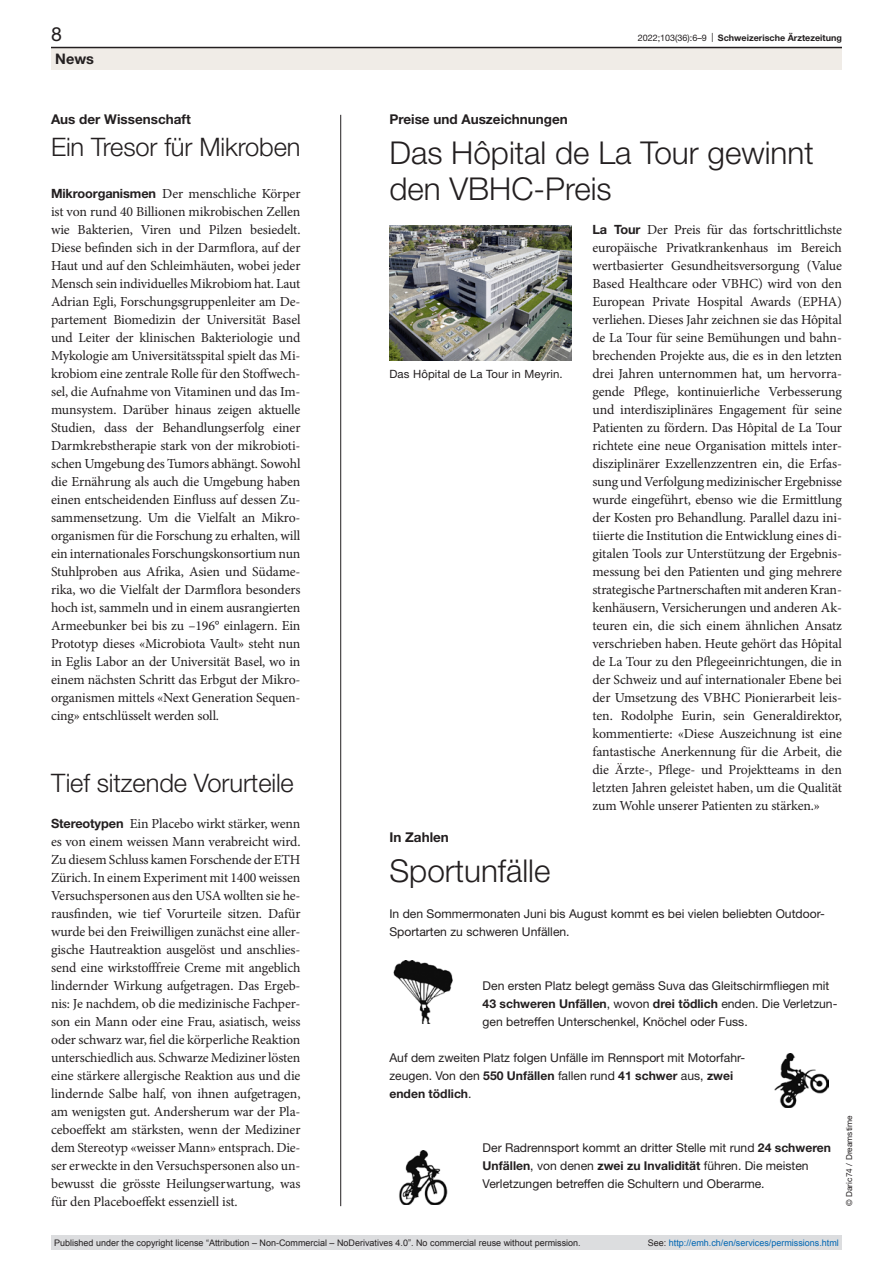
<style>
.page{position:relative;width:893px;height:1263px;background:#fff}
.page>*{position:absolute;margin:0;border:0;box-sizing:border-box;transform-origin:0 0}
.article-title-L21{font:300 31.5px/36px "Helvetica Neue LT Pro";color:#231f20}
.article-title-L17{font:300 25.5px "Helvetica Neue LT Pro";letter-spacing:-.005em;color:#231f20}
.t1{font:19.5px "Helvetica Neue LT Pro";color:#231f20}
.t2{font:700 14.55px "Helvetica Neue LT Pro";color:#231f20}
.paragraph{font:13.8px/18px "Minion Pro";letter-spacing:-.01em;color:#231f20;text-align:justify}
.pre-heading{font:700 13.5px "Helvetica Neue LT Pro";color:#231f20}
.box-paragraph{font:12.15px/18px "Helvetica Neue LT Pro";color:#231f20}
.figure-caption{font:11.4px "Helvetica Neue LT Pro";letter-spacing:.01em;color:#231f20}
.t3{font:9px "Arial";color:#231f20}
.t4{font:9px "Arial";color:#0066b3}
.t5{font:700 9px "Helvetica Neue LT Pro";color:#231f20}
.credits{font:8.25px "Helvetica Neue LT Pro";letter-spacing:.01em;color:#231f20}
.s1{font-weight:400}
.s2{font-family:"Helvetica Neue LT Pro";font-weight:700;font-size:12.75px}
.s3{font-weight:700}
.s4{color:#231f20}
</style>
<div class="page">
<hr style="left:340px;top:115px;width:1px;height:1091px;background:#231f20">
<img style="left:389px;top:226px;width:182px;height:134px">
<img style="left:393px;top:961px;width:60px;height:63px">
<img style="left:399px;top:1150px;width:49px;height:55px">
<img style="left:774px;top:1053px;width:54px;height:54px">
<div style="left:51px;top:48px;width:791px;height:22px;background:#f0ece7"></div>
<hr style="left:51px;top:47px;width:791px;height:1px;background:#231f20">
<div style="left:51px;top:1235px;width:791px;height:15px;background:#dcdddf"></div>
<h3 class="t1" style="left:51px;top:22px;width:12px">8</h3>
<p class="t5" style="left:638px;top:32px;width:206px"><span class="s1">2022;103(36):6–9 |</span> Schweizerische Ärztezeitung</p>
<p class="t2" style="left:55px;top:49px;width:40px">News</p>
<p class="pre-heading" style="left:51px;top:111px;width:141px">Aus der Wissenschaft</p>
<p class="article-title-L17" style="left:51px;top:132px;width:251px">Ein Tresor für Mikroben</p>
<p class="paragraph" style="left:51px;top:185px;width:251px"><span class="s2">Mikroorganismen</span> Der menschliche Körper ist von rund 40 Billionen mikrobischen Zellen wie Bakterien, Viren und Pilzen besiedelt.<br>Diese befinden sich in der Darmflora, auf der Haut und auf den Schleimhäuten, wobei jeder Mensch sein individuelles Mikrobiom hat. Laut Adrian Egli, Forschungsgruppenleiter am De&shy;partement Biomedizin der Universität Basel und Leiter der klinischen Bakteriologie und Mykologie am Universitätsspital spielt das Mi&shy;krobiom eine zentrale Rolle für den Stoffwech&shy;sel, die Aufnahme von Vitaminen und das Im&shy;munsystem. Darüber hinaus zeigen aktuelle Studien, dass der Behandlungserfolg einer Darmkrebstherapie stark von der mikrobioti&shy;schen Umgebung des Tumors abhängt. Sowohl die Ernährung als auch die Umgebung haben einen entscheidenden Einfluss auf dessen Zu&shy;sammensetzung. Um die Vielfalt an Mikro&shy;organismen für die Forschung zu erhalten, will ein internationales Forschungskonsortium nun Stuhlproben aus Afrika, Asien und Südame&shy;rika, wo die Vielfalt der Darmflora besonders hoch ist, sammeln und in einem ausrangierten Armeebunker bei bis zu –196° einlagern. Ein Prototyp dieses «Microbiota Vault» steht nun in Eglis Labor an der Universität Basel, wo in einem nächsten Schritt das Erbgut der Mikro&shy;organismen mittels «Next Generation Sequen&shy;cing» entschlüsselt werden soll.</p>
<p class="article-title-L17" style="left:51px;top:768px;width:244px">Tief sitzende Vorurteile</p>
<p class="paragraph" style="left:51px;top:815px;width:251px"><span class="s2">Stereotypen</span> Ein Placebo wirkt stärker, wenn es von einem weissen Mann verabreicht wird.<br>Zu diesem Schluss kamen Forschende der ETH Zürich. In einem Experiment mit 1400 weissen Versuchspersonen aus den USA wollten sie he&shy;rausfinden, wie tief Vorurteile sitzen. Dafür wurde bei den Freiwilligen zunächst eine aller&shy;gische Hautreaktion ausgelöst und anschlies&shy;send eine wirkstofffreie Creme mit angeblich lindernder Wirkung aufgetragen. Das Ergeb&shy;nis: Je nachdem, ob die medizinische Fachper&shy;son ein Mann oder eine Frau, asiatisch, weiss oder schwarz war, fiel die körperliche Reaktion unterschiedlich aus. Schwarze Mediziner lösten eine stärkere allergische Reaktion aus und die lindernde Salbe half, von ihnen aufgetragen, am wenigsten gut. Andersherum war der Pla&shy;ceboeffekt am stärksten, wenn der Mediziner dem Stereotyp «weisser Mann» entsprach. Die&shy;ser erweckte in den Versuchspersonen also un&shy;bewusst die grösste Heilungserwartung, was für den Placeboeffekt essenziell ist.</p>
<p class="pre-heading" style="left:389px;top:111px;width:180px">Preise und Auszeichnungen</p>
<p class="article-title-L21" style="left:389px;top:134px;width:426px">Das Hôpital de La Tour gewinnt den VBHC-Preis</p>
<p class="figure-caption" style="left:389px;top:367px;width:175px">Das Hôpital de La Tour in Meyrin.</p>
<p class="pre-heading" style="left:389px;top:829px;width:61px">In Zahlen</p>
<p class="article-title-L21" style="left:389px;top:852px;width:163px">Sportunfälle</p>
<p class="paragraph" style="left:592px;top:221px;width:251px"><span class="s2">La Tour</span> Der Preis für das fortschrittlichste europäische Privatkrankenhaus im Bereich wertbasierter Gesundheitsversorgung (Value Based Healthcare oder VBHC) wird von den European Private Hospital Awards (EPHA) verliehen. Dieses Jahr zeichnen sie das Hôpital de La Tour für seine Bemühungen und bahn&shy;brechenden Projekte aus, die es in den letzten drei Jahren unternommen hat, um hervorra&shy;gende Pflege, kontinuierliche Verbesserung und interdisziplinäres Engagement für seine Patienten zu fördern. Das Hôpital de La Tour richtete eine neue Organisation mittels inter&shy;disziplinärer Exzellenzzentren ein, die Erfas&shy;sung und Verfolgung medizinischer Ergebnisse wurde eingeführt, ebenso wie die Ermittlung der Kosten pro Behandlung. Parallel dazu ini&shy;tiierte die Institution die Entwicklung eines di&shy;gitalen Tools zur Unterstützung der Ergebnis&shy;messung bei den Patienten und ging mehrere strategische Partnerschaften mit anderen Kran&shy;kenhäusern, Versicherungen und anderen Ak&shy;teuren ein, die sich einem ähnlichen Ansatz verschrieben haben. Heute gehört das Hôpital de La Tour zu den Pflegeeinrichtungen, die in der Schweiz und auf internationaler Ebene bei der Umsetzung des VBHC Pionierarbeit leis&shy;ten. Rodolphe Eurin, sein Generaldirektor, kommentierte: «Diese Auszeichnung ist eine fantastische Anerkennung für die Arbeit, die die Ärzte-, Pflege- und Projektteams in den letzten Jahren geleistet haben, um die Qualität zum Wohle unserer Patienten zu stärken.»</p>
<p class="box-paragraph" style="left:389px;top:904px;width:437px">In den Sommermonaten Juni bis August kommt es bei vielen beliebten Outdoor-<br>Sportarten zu schweren Unfällen.</p>
<p class="box-paragraph" style="left:483px;top:976px;width:356px">Den ersten Platz belegt gemäss Suva das Gleitschirmfliegen mit<br><span class="s3">43 schweren Unfällen</span>, wovon <span class="s3">drei tödlich</span> enden. Die Verletzun&shy;gen betreffen Unterschenkel, Knöchel oder Fuss.</p>
<p class="box-paragraph" style="left:389px;top:1048px;width:357px">Auf dem zweiten Platz folgen Unfälle im Rennsport mit Motorfahr&shy;zeugen. Von den <span class="s3">550 Unfällen</span> fallen rund <span class="s3">41 schwer</span> aus, <span class="s3">zwei enden tödlich</span>.</p>
<p class="box-paragraph" style="left:483px;top:1138px;width:350px">Der Radrennsport kommt an dritter Stelle mit rund <span class="s3">24 schweren<br>Unfällen</span>, von denen <span class="s3">zwei zu Invalidität</span> führen. Die meisten<br>Verletzungen betreffen die Schultern und Oberarme.</p>
<p class="credits" style="left:844px;top:1206px;width:93px;rotate:-90deg">© Daric74 / Dreamstime</p>
<p class="t3" style="left:54px;top:1237px;width:528px">Published under the copyright license “Attribution – Non-Commercial – NoDerivatives 4.0”. No commercial reuse without permission.</p>
<p class="t4" style="left:648px;top:1237px;width:193px"><span class="s4">See:</span> http://emh.ch/en/services/permissions.html</p>
</div>
